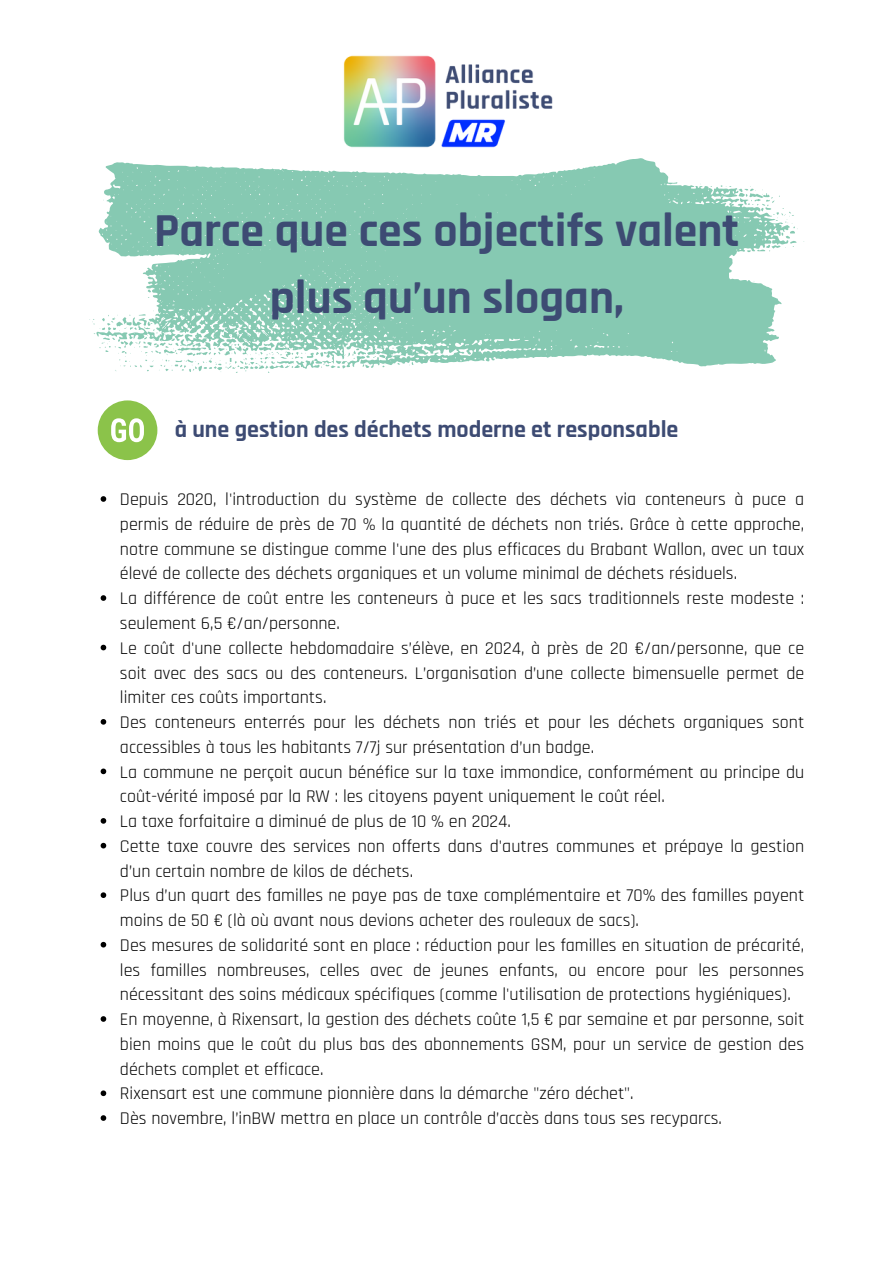
<style>
.page{position:relative;width:894px;height:1264px;background:#fff}
.page>*{position:absolute;margin:0;border:0;box-sizing:border-box;transform-origin:0 0}
.t1{font:700 47.85px/66.8px "Rajdhani";color:#3d4b73;text-align:center}
.t2{font:700 24px "Rajdhani";color:#3d4b73}
.t3{font:18px/24.8px "Rajdhani";color:#000}
</style>
<div class="page">
<img style="left:343px;top:55px;width:210px;height:93px">
<div style="left:98px;top:400px;width:59px;height:60px;background:#8bc34a;border-radius:50%"></div>
<svg style="left:111px;top:418px;width:33px;height:24px"></svg>
<svg style="left:101px;top:496px;width:5px;height:6px"></svg>
<svg style="left:101px;top:595px;width:5px;height:6px"></svg>
<svg style="left:101px;top:644px;width:5px;height:6px"></svg>
<svg style="left:101px;top:719px;width:5px;height:5px"></svg>
<svg style="left:101px;top:768px;width:5px;height:6px"></svg>
<svg style="left:101px;top:818px;width:5px;height:5px"></svg>
<svg style="left:101px;top:842px;width:5px;height:6px"></svg>
<svg style="left:101px;top:892px;width:5px;height:6px"></svg>
<svg style="left:101px;top:941px;width:5px;height:6px"></svg>
<svg style="left:101px;top:1016px;width:5px;height:5px"></svg>
<svg style="left:101px;top:1090px;width:5px;height:6px"></svg>
<svg style="left:101px;top:1115px;width:5px;height:5px"></svg>
<svg style="left:89px;top:158px;width:715px;height:215px;fill:#86c9b2"></svg>
<p class="t1" style="left:154px;top:199px;width:586px">Parce que ces objectifs valent plus qu’un slogan,</p>
<p class="t2" style="left:175px;top:414px;width:505px">à une gestion des déchets moderne et responsable</p>
<p class="t3" style="left:120px;top:487px;width:685px;text-align:justify">Depuis 2020, l'introduction du système de collecte des déchets via conteneurs à puce a permis de réduire de près de 70 % la quantité de déchets non triés. Grâce à cette approche, notre commune se distingue comme l'une des plus efficaces du Brabant Wallon, avec un taux élevé de collecte des déchets organiques et un volume minimal de déchets résiduels.</p>
<h1 class="t3" style="left:120px;top:586px;width:685px">La différence de coût entre les conteneurs à puce et les sacs traditionnels reste modeste : seulement 6,5 €/an/personne.</h1>
<p class="t3" style="left:120px;top:636px;width:685px;text-align:justify">Le coût d'une collecte hebdomadaire s’élève, en 2024, à près de 20 €/an/personne, que ce soit avec des sacs ou des conteneurs. L’organisation d’une collecte bimensuelle permet de limiter ces coûts importants.</p>
<h2 class="t3" style="left:120px;top:710px;width:685px">Des conteneurs enterrés pour les déchets non triés et pour les déchets organiques sont accessibles à tous les habitants 7/7j sur présentation d’un badge.</h2>
<p class="t3" style="left:120px;top:760px;width:685px">La commune ne perçoit aucun bénéfice sur la taxe immondice, conformément au principe du coût-vérité imposé par la RW : les citoyens payent uniquement le coût réel.</p>
<p class="t3" style="left:120px;top:809px;width:392px">La taxe forfaitaire a diminué de plus de 10 % en 2024.</p>
<p class="t3" style="left:120px;top:834px;width:685px">Cette taxe couvre des services non offerts dans d'autres communes et prépaye la gestion d’un certain nombre de kilos de déchets.</p>
<p class="t3" style="left:120px;top:883px;width:685px">Plus d’un quart des familles ne paye pas de taxe complémentaire et 70% des familles payent moins de 50 € (là où avant nous devions acheter des rouleaux de sacs).</p>
<p class="t3" style="left:120px;top:933px;width:685px;text-align:justify">Des mesures de solidarité sont en place : réduction pour les familles en situation de précarité, les familles nombreuses, celles avec de jeunes enfants, ou encore pour les personnes nécessitant des soins médicaux spécifiques (comme l'utilisation de protections hygiéniques).</p>
<p class="t3" style="left:120px;top:1007px;width:685px;text-align:justify">En moyenne, à Rixensart, la gestion des déchets coûte 1,5 € par semaine et par personne, soit bien moins que le coût du plus bas des abonnements GSM, pour un service de gestion des déchets complet et efficace.</p>
<p class="t3" style="left:120px;top:1081px;width:515px">Rixensart est une commune pionnière dans la démarche "zéro déchet".</p>
<p class="t3" style="left:120px;top:1106px;width:603px">Dès novembre, l’inBW mettra en place un contrôle d’accès dans tous ses recyparcs.</p>
</div>
